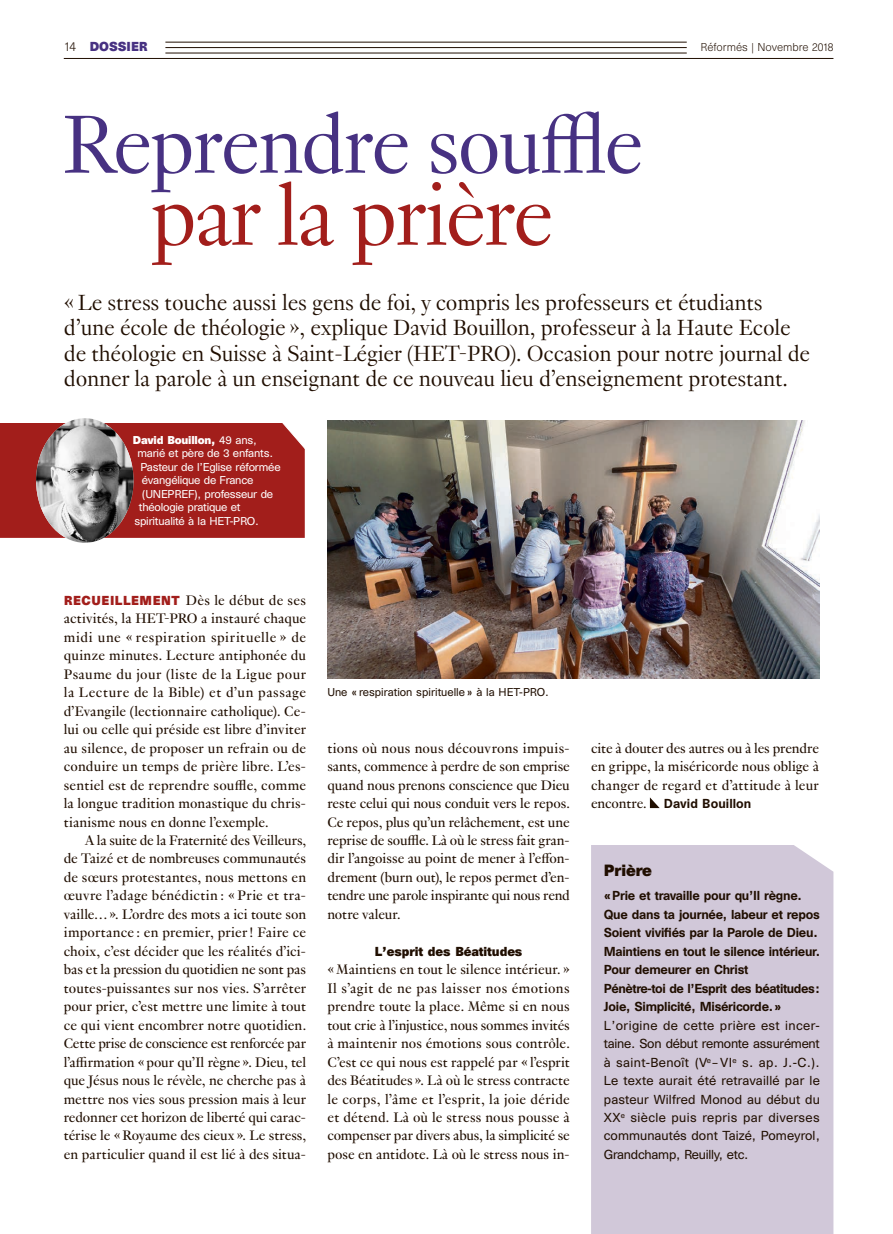
<style>
.page{position:relative;width:893px;height:1234px;background:#fff}
.page>*{position:absolute;margin:0;border:0;box-sizing:border-box;transform-origin:0 0}
.REF_Titres_indd{font:300 93px "Genath";letter-spacing:-.03em;color:#a21e1b}
.REF_Titres_indd-2{font:300 90px "Genath";letter-spacing:-.03em;color:#473182}
.REF_Chapeaux_indd{font:300 24px/25.5px "Genath";letter-spacing:-.01em;color:#200e00}
.REF_Texte_indd{font:15px/18.5px "Genath";color:#200e00;text-align:justify}
.REF_Titre-encadre_in{font:700 15px "Unica SB";letter-spacing:-.01em;color:#200e00}
.REF_Texte-encadre_in{font:12px/18.5px "Unica SB";letter-spacing:-.015em;color:#200e00;text-align:justify}
.REF_Texte-encadre_in-2{font:500 12px "Unica SB";letter-spacing:-.02em;color:#200e00}
.REF_Texte_indd-2{font:500 12px "Unica SB";letter-spacing:.005em;color:#200e00}
.REF_Intertitre_indd{font:700 12px "Unica SB";letter-spacing:-.01em;color:#200e00}
.t1{font:700 12px "Unica SB";color:#473182}
.REF_legendes_copyrig{font:10.5px/13.5px "Unica SB";letter-spacing:-.02em;color:#fff}
.REF_legendes_copyrig-2{font:10.5px "Unica SB";color:#200e00}
.t2{font:300 10.5px "Unica SB";color:#200e00}
.REF_legendes_copyrig-3{font:700 10.5px "Unica SB";letter-spacing:-.02em;color:#fff}
.s1{font-weight:300;color:#200e00}
.s2{font-weight:400}
.s3{font-family:"Unica SB";font-weight:700;font-size:12px;color:#a21e1b}
.s4{font-family:"Genath";font-weight:400;font-size:15px}
</style>
<div class="page">
<img style="left:36px;top:418px;width:98px;height:124px">
<svg style="left:0;top:420px;width:305px;height:117px;background:#a24543"></svg>
<div style="left:591px;top:845px;width:242px;height:388px;background:#d1c8d9"></div>
<img style="left:327px;top:420px;width:492px;height:258px">
<svg style="left:650px;top:797px;width:9px;height:10px"></svg>
<hr style="left:64px;top:58px;width:769px;height:1px;background:#200e00">
<hr style="left:165px;top:53px;width:522px;height:1px;background:#200e00">
<hr style="left:165px;top:47px;width:522px;height:1px;background:#200e00">
<hr style="left:165px;top:42px;width:522px;height:1px;background:#200e00">
<p class="t1" style="left:64px;top:39px;width:85px"><span class="s1">14</span> DOSSIER</p>
<p class="t2" style="left:700px;top:41px;width:134px">Réformés | Novembre 2018</p>
<p class="REF_Titres_indd-2" style="left:62px;top:81px;width:583px">Reprendre souffle</p>
<p class="REF_Titres_indd" style="left:150px;top:150px;width:405px">par la prière</p>
<p class="REF_Chapeaux_indd" style="left:64px;top:287px;width:700px">« Le stress touche aussi les gens de foi, y compris les professeurs et étudiants</p>
<p class="REF_Chapeaux_indd" style="left:64px;top:313px;width:728px">d’une école de théologie », explique David Bouillon, professeur à la Haute Ecole</p>
<p class="REF_Chapeaux_indd" style="left:64px;top:338px;width:748px">de théologie en Suisse à Saint-Légier (HET-PRO). Occasion pour notre journal de donner la parole à un enseignant de ce nouveau lieu d’enseignement protestant.</p>
<p class="REF_legendes_copyrig-3" style="left:133px;top:433px;width:125px">David Bouillon, <span class="s2">49 ans,</span></p>
<p class="REF_legendes_copyrig" style="left:137px;top:447px;width:145px">marié et père de 3 enfants.<br>Pasteur de l’Eglise réformée évangélique de France</p>
<p class="REF_legendes_copyrig" style="left:142px;top:487px;width:133px">(UNEPREF), professeur de</p>
<p class="REF_legendes_copyrig" style="left:139px;top:501px;width:103px">théologie pratique et</p>
<p class="REF_legendes_copyrig" style="left:134px;top:514px;width:126px">spiritualité à la HET-PRO.</p>
<p class="REF_Texte_indd" style="left:64px;top:589px;width:244px"><span class="s3">RECUEILLEMENT</span> Dès le début de ses activités, la HET-PRO a instauré chaque midi une « respiration spirituelle » de quinze minutes. Lecture antiphonée du Psaume du jour (liste de la Ligue pour la Lecture de la Bible) et d’un passage d’Evangile (lectionnaire catholique). Ce&shy;lui ou celle qui préside est libre d’inviter au silence, de proposer un refrain ou de conduire un temps de prière libre. L’es&shy;sentiel est de reprendre souffle, comme la longue tradition monastique du chris&shy;tianisme nous en donne l’exemple.</p>
<p class="REF_Texte_indd" style="left:64px;top:829px;width:244px;text-indent:21px">A la suite de la Fraternité des Veilleurs, de Taizé et de nombreuses communautés de sœurs protestantes, nous mettons en œuvre l’adage bénédictin : « Prie et tra&shy;vaille… ». L’ordre des mots a ici toute son importance : en premier, prier ! Faire ce choix, c’est décider que les réalités d’ici&shy;bas et la pression du quotidien ne sont pas toutes-puissantes sur nos vies. S’arrêter pour prier, c’est mettre une limite à tout ce qui vient encombrer notre quotidien.<br>Cette prise de conscience est renforcée par l’affirmation « pour qu’Il règne ». Dieu, tel que Jésus nous le révèle, ne cherche pas à mettre nos vies sous pression mais à leur redonner cet horizon de liberté qui carac&shy;térise le « Royaume des cieux ». Le stress, en particulier quand il est lié à des situa-</p>
<p class="REF_legendes_copyrig-2" style="left:327px;top:685px;width:223px">Une « respiration spirituelle » à la HET-PRO.</p>
<p class="REF_Texte_indd" style="left:327px;top:737px;width:244px">tions où nous nous découvrons impuis&shy;sants, commence à perdre de son emprise quand nous prenons conscience que Dieu reste celui qui nous conduit vers le repos.<br>Ce repos, plus qu’un relâchement, est une reprise de souffle. Là où le stress fait gran&shy;dir l’angoisse au point de mener à l’effon&shy;drement (burn out), le repos permet d’en&shy;tendre une parole inspirante qui nous rend notre valeur.</p>
<p class="REF_Intertitre_indd" style="left:375px;top:943px;width:149px">L’esprit des Béatitudes</p>
<p class="REF_Texte_indd" style="left:327px;top:958px;width:244px">« Maintiens en tout le silence intérieur. » Il s’agit de ne pas laisser nos émotions prendre toute la place. Même si en nous tout crie à l’injustice, nous sommes invités à maintenir nos émotions sous contrôle.<br>C’est ce qui nous est rappelé par « l’esprit des Béatitudes ». Là où le stress contracte le corps, l’âme et l’esprit, la joie déride et détend. Là où le stress nous pousse à compenser par divers abus, la simplicité se pose en antidote. Là où le stress nous in-</p>
<p class="REF_Texte_indd" style="left:591px;top:737px;width:229px">cite à douter des autres ou à les prendre en grippe, la miséricorde nous oblige à changer de regard et d’attitude à leur</p>
<p class="REF_Texte_indd-2" style="left:591px;top:795px;width:162px"><span class="s4">encontre.</span> David Bouillon</p>
<p class="REF_Titre-encadre_in" style="left:604px;top:860px;width:50px">Prière</p>
<p class="REF_Texte-encadre_in-2" style="left:604px;top:888px;width:199px">«Prie et travaille pour qu’Il règne.</p>
<p class="REF_Texte-encadre_in-2" style="left:604px;top:906px;width:218px">Que dans ta journée, labeur et repos</p>
<p class="REF_Texte-encadre_in-2" style="left:604px;top:925px;width:215px">Soient vivifiés par la Parole de Dieu.</p>
<p class="REF_Texte-encadre_in-2" style="left:604px;top:943px;width:218px">Maintiens en tout le silence intérieur.</p>
<p class="REF_Texte-encadre_in-2" style="left:604px;top:962px;width:146px">Pour demeurer en Christ</p>
<p class="REF_Texte-encadre_in-2" style="left:604px;top:980px;width:217px">Pénètre-toi de l’Esprit des béatitudes:</p>
<p class="REF_Texte-encadre_in-2" style="left:604px;top:998px;width:179px">Joie, Simplicité, Miséricorde.»</p>
<p class="REF_Texte-encadre_in" style="left:604px;top:1016px;width:218px">L’origine de cette prière est incer&shy;taine. Son début remonte assurément à saint-Benoît (V<sup>e</sup> – VI<sup>e</sup> s. ap. J.-C.).<br>Le texte aurait été retravaillé par le pasteur Wilfred Monod au début du XX<sup>e</sup> siècle puis repris par diverses communautés dont Taizé, Pomeyrol, Grandchamp, Reuilly, etc.</p>
</div>
